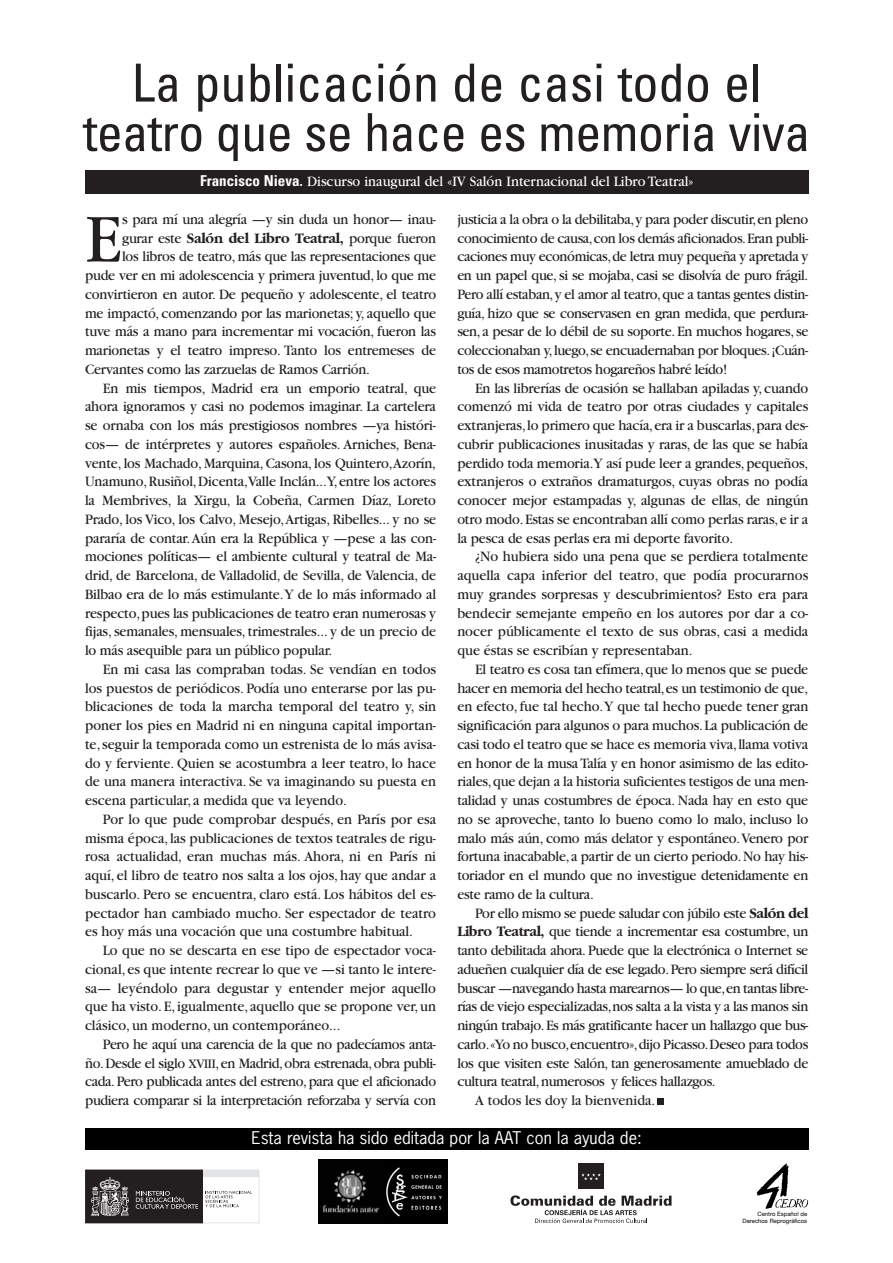
<style>
.page{position:relative;width:893px;height:1263px;background:#fff}
.page>*{position:absolute;margin:0;border:0;box-sizing:border-box;transform-origin:0 0}
.t1{font:71.4px "Garamond";color:#231f20;scale:.95 1}
.t2{font:condensed 52.5px/49.5px "Univers";letter-spacing:-.015em;color:#231f20;text-align:center}
.t3{font:16.5px "News Gothic";color:#fff}
.t4{font:15px/18.8px "Garamond";letter-spacing:-.01em;color:#231f20;text-align:justify;scale:.95 1}
.t5{font:15px "Garamond";color:#fff;scale:.95 1}
.t6{font:6px/7.2px "Helvetica Neue";color:#000;text-align:right}
.s1{font-family:"Univers";font-weight:700;font-stretch:condensed}
.s2{font-weight:700}
.s3{font-size:13.5px}
</style>
<div class="page">
<div style="left:656px;top:1099px;width:7px;height:6px;background:#231f20"></div>
<div style="left:85px;top:170px;width:723px;height:24px;background:#231f20"></div>
<div style="left:85px;top:1129px;width:723px;height:21px;background:#000"></div>
<img style="left:318px;top:1159px;width:129px;height:64px">
<div style="left:578px;top:1164px;width:26px;height:25px;background:#231f20"></div>
<svg style="left:581px;top:1173px;width:20px;height:7px"></svg>
<svg style="left:510px;top:1195px;width:161px;height:28px"></svg>
<img style="left:756px;top:1164px;width:53px;height:45px">
<svg style="left:85px;top:1170px;width:175px;height:54px"></svg>
<div style="left:200px;top:1170px;width:59px;height:53px;background:#fff"></div>
<div style="left:200px;top:1170px;width:59px;height:6px;background:#e2e3e4"></div>
<div style="left:200px;top:1170px;width:59px;height:53px;border:1px solid #e2e3e4"></div>
<div style="left:86px;top:1170px;width:116px;height:53px;background:#231f20"></div>
<div style="left:85px;top:1170px;width:118px;height:53px;border:1px solid #231f20"></div>
<svg style="left:135px;top:1191px;width:117px;height:18px"></svg>
<img style="left:91px;top:1178px;width:38px;height:38px">
<h2 class="t2" style="left:83px;top:63px;width:729px">La publicación de casi todo el teatro que se hace es memoria viva</h2>
<p class="t5" style="left:200px;top:176px;width:520px"><span class="s1">Francisco Nieva.</span> Discurso inaugural del «IV Salón Internacional del Libro Teatral»</p>
<h1 class="t1" style="left:85px;top:214px;width:39px">E</h1>
<p class="t4" style="left:122px;top:211px;width:332px">s para mí una alegría —y sin duda un honor— inau-</p>
<p class="t4" style="left:122px;top:230px;width:332px">gurar este <span class="s2">Salón del Libro Teatral,</span> porque fueron</p>
<p class="t4" style="left:122px;top:249px;width:332px">los libros de teatro, más que las representaciones que</p>
<p class="t4" style="left:85px;top:267px;width:371px">pude ver en mi adolescencia y primera juventud, lo que me</p>
<p class="t4" style="left:85px;top:286px;width:371px">convirtieron en autor. De pequeño y adolescente, el teatro</p>
<p class="t4" style="left:85px;top:305px;width:371px">me impactó, comenzando por las marionetas; y, aquello que</p>
<p class="t4" style="left:85px;top:324px;width:371px">tuve más a mano para incrementar mi vocación, fueron las</p>
<p class="t4" style="left:85px;top:342px;width:371px">marionetas y el teatro impreso. Tanto los entremeses de</p>
<p class="t4" style="left:85px;top:361px;width:301px">Cervantes como las zarzuelas de Ramos Carrión.</p>
<p class="t4" style="left:103px;top:380px;width:352px">En mis tiempos, Madrid era un emporio teatral, que</p>
<p class="t4" style="left:85px;top:399px;width:371px">ahora ignoramos y casi no podemos imaginar. La cartelera</p>
<p class="t4" style="left:85px;top:417px;width:371px">se ornaba con los más prestigiosos nombres —ya históri-</p>
<p class="t4" style="left:85px;top:436px;width:371px">cos— de intérpretes y autores españoles. Arniches, Bena-</p>
<p class="t4" style="left:85px;top:455px;width:371px">vente, los Machado, Marquina, Casona, los Quintero,Azorín,</p>
<p class="t4" style="left:85px;top:474px;width:371px">Unamuno,Rusiñol,Dicenta,Valle Inclán...Y,entre los actores</p>
<p class="t4" style="left:85px;top:492px;width:371px">la Membrives, la Xirgu, la Cobeña, Carmen Díaz, Loreto</p>
<p class="t4" style="left:85px;top:511px;width:371px">Prado, los Vico, los Calvo, Mesejo,Artigas, Ribelles... y no se</p>
<p class="t4" style="left:85px;top:530px;width:371px">pararía de contar.Aún era la República y —pese a las con-</p>
<p class="t4" style="left:85px;top:549px;width:371px">mociones políticas— el ambiente cultural y teatral de Ma-</p>
<p class="t4" style="left:85px;top:567px;width:371px">drid, de Barcelona, de Valladolid, de Sevilla, de Valencia, de</p>
<p class="t4" style="left:85px;top:586px;width:371px">Bilbao era de lo más estimulante.Y de lo más informado al</p>
<p class="t4" style="left:85px;top:605px;width:371px">respecto,pues las publicaciones de teatro eran numerosas y</p>
<p class="t4" style="left:85px;top:624px;width:371px">fijas, semanales, mensuales, trimestrales... y de un precio de</p>
<p class="t4" style="left:85px;top:642px;width:262px">lo más asequible para un público popular.</p>
<p class="t4" style="left:103px;top:661px;width:352px">En mi casa las compraban todas. Se vendían en todos</p>
<p class="t4" style="left:85px;top:680px;width:371px">los puestos de periódicos. Podía uno enterarse por las pu-</p>
<p class="t4" style="left:85px;top:699px;width:371px">blicaciones de toda la marcha temporal del teatro y, sin</p>
<p class="t4" style="left:85px;top:717px;width:371px">poner los pies en Madrid ni en ninguna capital importan-</p>
<p class="t4" style="left:85px;top:736px;width:371px">te,seguir la temporada como un estrenista de lo más avisa-</p>
<p class="t4" style="left:85px;top:755px;width:371px">do y ferviente. Quien se acostumbra a leer teatro, lo hace</p>
<p class="t4" style="left:85px;top:774px;width:371px">de una manera interactiva. Se va imaginando su puesta en</p>
<p class="t4" style="left:85px;top:792px;width:277px">escena particular, a medida que va leyendo.</p>
<p class="t4" style="left:103px;top:811px;width:352px">Por lo que pude comprobar después, en París por esa</p>
<p class="t4" style="left:85px;top:830px;width:371px">misma época, las publicaciones de textos teatrales de rigu-</p>
<p class="t4" style="left:85px;top:849px;width:371px">rosa actualidad, eran muchas más. Ahora, ni en París ni</p>
<p class="t4" style="left:85px;top:867px;width:371px">aquí, el libro de teatro nos salta a los ojos, hay que andar a</p>
<p class="t4" style="left:85px;top:886px;width:371px">buscarlo. Pero se encuentra, claro está. Los hábitos del es-</p>
<p class="t4" style="left:85px;top:905px;width:371px">pectador han cambiado mucho. Ser espectador de teatro</p>
<p class="t4" style="left:85px;top:924px;width:347px">es hoy más una vocación que una costumbre habitual.</p>
<p class="t4" style="left:103px;top:942px;width:352px">Lo que no se descarta en ese tipo de espectador voca-</p>
<p class="t4" style="left:85px;top:961px;width:371px">cional,es que intente recrear lo que ve —si tanto le intere-</p>
<p class="t4" style="left:85px;top:980px;width:371px">sa— leyéndolo para degustar y entender mejor aquello</p>
<p class="t4" style="left:85px;top:999px;width:371px">que ha visto. E, igualmente, aquello que se propone ver, un</p>
<p class="t4" style="left:85px;top:1017px;width:270px">clásico, un moderno, un contemporáneo...</p>
<p class="t4" style="left:103px;top:1036px;width:352px">Pero he aquí una carencia de la que no padecíamos anta-</p>
<p class="t4" style="left:85px;top:1055px;width:371px">ño.Desde el siglo <span class="s3">XVIII</span>,en Madrid,obra estrenada,obra publi-</p>
<p class="t4" style="left:85px;top:1074px;width:371px">cada.Pero publicada antes del estreno,para que el aficionado</p>
<p class="t4" style="left:85px;top:1092px;width:371px">pudiera comparar si la interpretación reforzaba y servía con</p>
<p class="t4" style="left:457px;top:211px;width:371px">justicia a la obra o la debilitaba,y para poder discutir,en pleno conocimiento de causa,con los demás aficionados.Eran publi&shy;caciones muy económicas,de letra muy pequeña y apretada y en un papel que, si se mojaba, casi se disolvía de puro frágil.<br>Pero allí estaban,y el amor al teatro,que a tantas gentes distin&shy;guía, hizo que se conservasen en gran medida, que perdura&shy;sen, a pesar de lo débil de su soporte. En muchos hogares, se coleccionaban y,luego,se encuadernaban por bloques.¡Cuán&shy;tos de esos mamotretos hogareños habré leído!</p>
<p class="t4" style="left:457px;top:380px;width:371px;text-indent:18px">En las librerías de ocasión se hallaban apiladas y, cuando comenzó mi vida de teatro por otras ciudades y capitales extranjeras,lo primero que hacía,era ir a buscarlas,para des&shy;cubrir publicaciones inusitadas y raras, de las que se había perdido toda memoria.Y así pude leer a grandes,pequeños, extranjeros o extraños dramaturgos, cuyas obras no podía conocer mejor estampadas y, algunas de ellas, de ningún otro modo.Estas se encontraban allí como perlas raras,e ir a la pesca de esas perlas era mi deporte favorito.</p>
<p class="t4" style="left:457px;top:549px;width:371px;text-indent:18px">¿No hubiera sido una pena que se perdiera totalmente aquella capa inferior del teatro, que podía procurarnos muy grandes sorpresas y descubrimientos? Esto era para bendecir semejante empeño en los autores por dar a co&shy;nocer públicamente el texto de sus obras, casi a medida que éstas se escribían y representaban.</p>
<p class="t4" style="left:457px;top:661px;width:371px;text-indent:18px">El teatro es cosa tan efímera,que lo menos que se puede hacer en memoria del hecho teatral,es un testimonio de que, en efecto, fue tal hecho.Y que tal hecho puede tener gran significación para algunos o para muchos.La publicación de casi todo el teatro que se hace es memoria viva,llama votiva en honor de la musa Talía y en honor asimismo de las edito&shy;riales,que dejan a la historia suficientes testigos de una men&shy;talidad y unas costumbres de época. Nada hay en esto que no se aproveche, tanto lo bueno como lo malo, incluso lo malo más aún, como más delator y espontáneo.Venero por fortuna inacabable,a partir de un cierto periodo.No hay his&shy;toriador en el mundo que no investigue detenidamente en este ramo de la cultura.</p>
<p class="t4" style="left:475px;top:905px;width:352px">Por ello mismo se puede saludar con júbilo este <span class="s2">Salón del</span></p>
<p class="t4" style="left:457px;top:924px;width:371px"><span class="s2">Libro Teatral,</span> que tiende a incrementar esa costumbre, un</p>
<p class="t4" style="left:457px;top:942px;width:371px">tanto debilitada ahora. Puede que la electrónica o Internet se</p>
<p class="t4" style="left:457px;top:961px;width:371px">adueñen cualquier día de ese legado.Pero siempre será difícil</p>
<p class="t4" style="left:457px;top:980px;width:371px">buscar —navegando hasta marearnos— lo que,en tantas libre-</p>
<p class="t4" style="left:457px;top:999px;width:371px">rías de viejo especializadas,nos salta a la vista y a las manos sin</p>
<p class="t4" style="left:457px;top:1017px;width:371px">ningún trabajo.Es más gratificante hacer un hallazgo que bus-</p>
<p class="t4" style="left:457px;top:1036px;width:371px">carlo.«Yo no busco,encuentro»,dijo Picasso.Deseo para todos</p>
<p class="t4" style="left:457px;top:1055px;width:371px">los que visiten este Salón, tan generosamente amueblado de</p>
<p class="t4" style="left:457px;top:1074px;width:273px">cultura teatral,numerosos y felices hallazgos.</p>
<p class="t4" style="left:475px;top:1092px;width:191px">A todos les doy la bienvenida.</p>
<p class="t3" style="left:251px;top:1131px;width:392px">Esta revista ha sido editada por la AAT con la ayuda de:</p>
<p class="t6" style="left:742px;top:1211px;width:66px">Centro Español de<br>Derechos Reprográficos</p>
</div>
